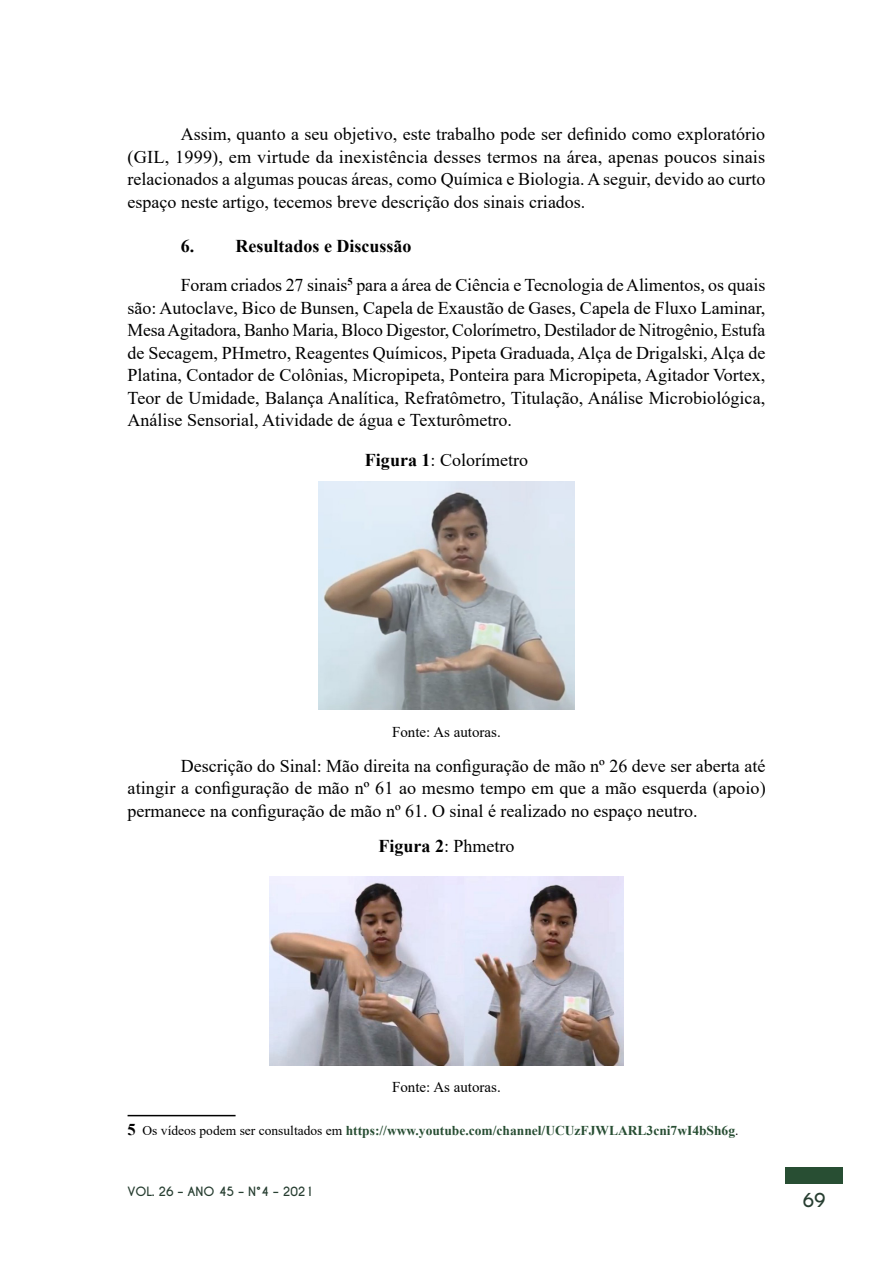
<style>
.page{position:relative;width:893px;height:1263px;background:#fff}
.page>*{position:absolute;margin:0;border:0;box-sizing:border-box;transform-origin:0 0}
.t1{font:18px/22.5px "Times New Roman PSMT2";color:#000}
.t2{font:18px/22.5px "Times New Roman";color:#000;text-align:right}
.t3{font:700 18px "Caviar Dreams";color:#273e31}
.t4{font:15px "Times New Roman PSMT2";color:#000}
.t5{font:700 13.5px "Times New Roman";color:#284e33}
.t6{font:700 12px "Caviar Dreams";color:#273e31}
.s1{font-weight:700}
.s2{font-family:"Times New Roman PSMT2"}
.s3{font-family:"Times New Roman";font-weight:700}
.s4{font-size:16.5px;color:#000}
.s5{font-family:"Times New Roman PSMT2";font-weight:400;color:#000}
</style>
<div class="page">
<div style="left:786px;top:1167px;width:57px;height:17px;background:#284e33"></div>
<img style="left:319px;top:481px;width:255px;height:229px">
<img style="left:270px;top:876px;width:353px;height:189px">
<hr style="left:128px;top:1115px;width:108px;height:1px;background:#000">
<p class="t2" style="left:128px;top:122px;width:639px">Assim, quanto a seu objetivo, este trabalho pode ser definido como exploratório<br>(GIL, 1999), em virtude da inexistência desses termos na área, apenas poucos sinais</p>
<p class="t1" style="left:128px;top:167px;width:639px">relacionados a algumas poucas áreas, como Química e Biologia. A seguir, devido ao curto espaço neste artigo, tecemos breve descrição dos sinais criados.</p>
<p class="t2" style="left:181px;top:225px;width:586px;line-height:39.5px;text-align:left"><span class="s1">6. Resultados e Discussão<br></span><span class="s2">Foram criados 27 sinais</span><sup>5</sup> para a área de Ciência e Tecnologia de Alimentos, os quais</p>
<p class="t1" style="left:128px;top:296px;width:639px">são: Autoclave, Bico de Bunsen, Capela de Exaustão de Gases, Capela de Fluxo Laminar,</p>
<p class="t2" style="left:128px;top:318px;width:639px">Mesa Agitadora, Banho Maria, Bloco Digestor, Colorímetro, Destilador de Nitrogênio, Estufa</p>
<p class="t1" style="left:128px;top:341px;width:639px;text-align:justify">de Secagem, PHmetro, Reagentes Químicos, Pipeta Graduada, Alça de Drigalski, Alça de Platina, Contador de Colônias, Micropipeta, Ponteira para Micropipeta, Agitador Vortex, Teor de Umidade, Balança Analítica, Refratômetro, Titulação, Análise Microbiológica, Análise Sensorial, Atividade de água e Texturômetro.</p>
<p class="t1" style="left:365px;top:448px;width:165px"><span class="s3">Figura 1</span>: Colorímetro</p>
<p class="t4" style="left:392px;top:721px;width:110px">Fonte: As autoras.</p>
<p class="t2" style="left:128px;top:754px;width:640px;text-align:justify;text-indent:53px">Descrição do Sinal: Mão direita na configuração de mão nº 26 deve ser aberta até atingir a configuração de mão nº 61 ao mesmo tempo em que a mão esquerda (apoio) permanece na configuração de mão nº 61. O sinal é realizado no espaço neutro.</p>
<p class="t1" style="left:378px;top:834px;width:138px"><span class="s3">Figura 2</span>: Phmetro</p>
<p class="t4" style="left:392px;top:1076px;width:110px">Fonte: As autoras.</p>
<p class="t5" style="left:128px;top:1121px;width:612px"><span class="s4">5</span> <span class="s5">Os vídeos podem ser consultados em</span> https://www.youtube.com/channel/UCUzFJWLARL3cni7wI4bSh6g<span class="s5">.</span></p>
<p class="t6" style="left:128px;top:1185px;width:188px">VOL. 26 – ANO 45 – N°4 – 2021</p>
<p class="t3" style="left:803px;top:1189px;width:24px">69</p>
</div>
